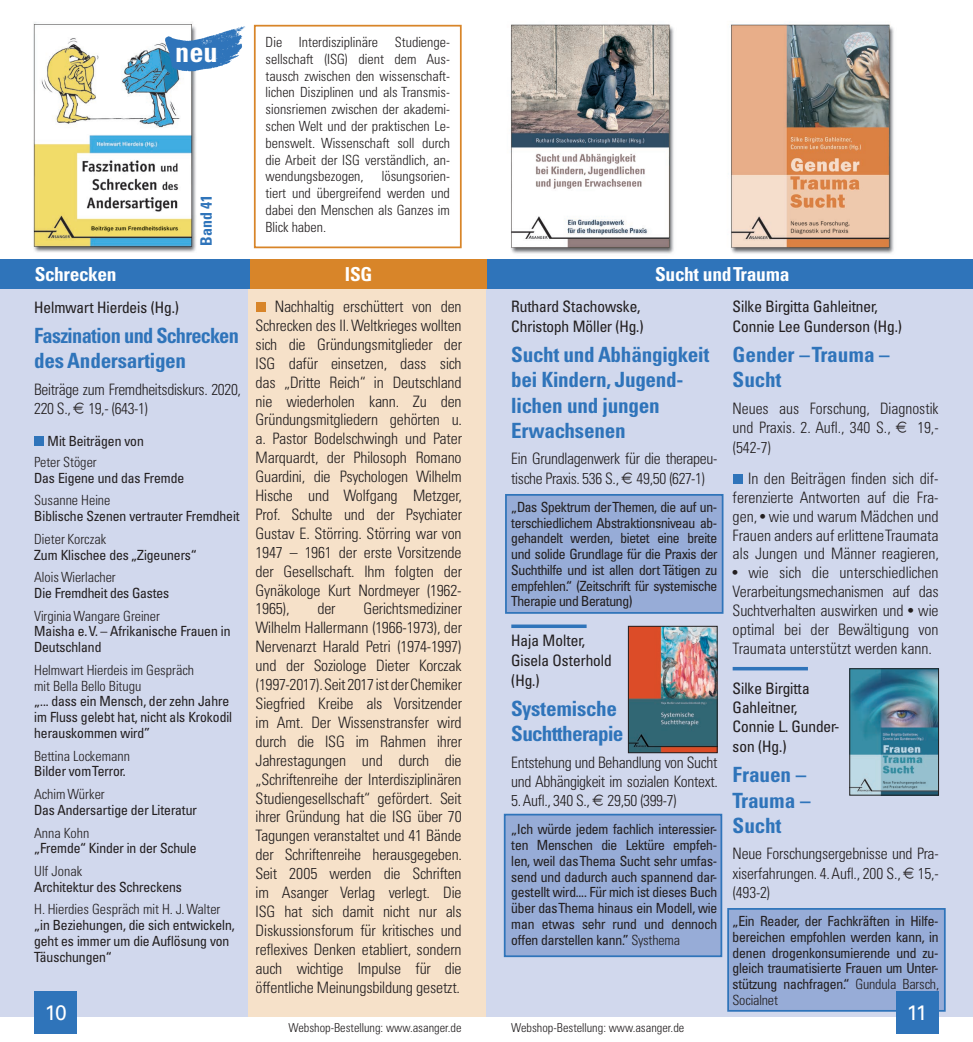
<style>
.page{position:relative;width:973px;height:1042px;background:#fff}
.page>*{position:absolute;margin:0;border:0;box-sizing:border-box;transform-origin:0 0}
.t1{font:700 condensed 28px "Univers S";color:#fff}
.t2{font:700 condensed 21px/25.2px "Univers S";letter-spacing:-.01em;color:#2f74ba}
.t3{font:700 condensed 21px/25.2px "Univers S";letter-spacing:-.03em;color:#2f74ba;scale:.96 1}
.t4{font:700 condensed 21px/25.2px "Univers S";letter-spacing:-.03em;color:#2f74ba}
.t5{font:21px "Univers S";color:#fff}
.t6{font:700 condensed 19.25px "Univers S";letter-spacing:-.01em;color:#fff}
.t7{font:300 condensed 15.75px/18.9px "Univers S";letter-spacing:-.01em;color:#231f20;text-align:justify}
.t8{font:condensed 15.75px/19.4px "Univers S";color:#231f20}
.t9{font:700 condensed 15.75px "Univers S";color:#2f74ba}
.t10{font:condensed 14px/15.8px "Univers S";letter-spacing:-.01em;color:#231f20}
.t11{font:300 condensed 14px/16.8px "Univers S";color:#231f20;text-align:justify}
.t12{font:300 condensed 12.25px "Univers S";color:#231f20}
.s1{font-family:"Euro Collection";font-weight:400;font-stretch:normal}
.s2{font-weight:300}
</style>
<div class="page">
<div style="left:0;top:277px;width:248px;height:740px;background:#d1d8ed"></div>
<div style="left:248px;top:277px;width:239px;height:740px;background:#f6e1c9"></div>
<div style="left:486px;top:277px;width:486px;height:740px;background:#d1d8ed"></div>
<div style="left:0;top:259px;width:972px;height:30px;background:#2f74ba"></div>
<div style="left:250px;top:259px;width:236px;height:30px;background:#d88529"></div>
<img style="left:510px;top:24px;width:164px;height:230px">
<img style="left:730px;top:22px;width:164px;height:232px">
<img style="left:630px;top:628px;width:85px;height:123px">
<div style="left:628px;top:626px;width:89px;height:127px;border:1px solid #231f20"></div>
<img style="left:851px;top:670px;width:85px;height:123px">
<div style="left:849px;top:668px;width:89px;height:127px;border:1px solid #231f20"></div>
<svg style="left:511px;top:624px;width:75px;height:4px"></svg>
<div style="left:505px;top:494px;width:218px;height:120px;background:#97acd7;border:2px solid #2f74ba"></div>
<div style="left:503px;top:814px;width:219px;height:143px;background:#97acd7;border:2px solid #2f74ba"></div>
<hr style="left:732px;top:667px;width:75px;height:3px;background:#2f74ba">
<div style="left:727px;top:908px;width:218px;height:103px;background:#97acd7;border:2px solid #2f74ba"></div>
<div style="left:732px;top:474px;width:10px;height:10px;background:#2f74ba"></div>
<div style="left:895px;top:991px;width:43px;height:42px;background:#2f74ba"></div>
<div style="left:35px;top:991px;width:42px;height:42px;background:#2f74ba"></div>
<div style="left:255px;top:302px;width:10px;height:10px;background:#d88529"></div>
<img style="left:33px;top:22px;width:164px;height:230px">
<img style="left:161px;top:23px;width:84px;height:59px">
<div style="left:34px;top:436px;width:10px;height:10px;background:#2f74ba"></div>
<div style="left:254px;top:25px;width:207px;height:223px;border:2px solid #d88529"></div>
<h1 class="t1" style="left:175px;top:35px;width:44px">neu</h1>
<p class="t9" style="left:197px;top:246px;width:52px;rotate:-90deg">Band 41</p>
<p class="t11" style="left:265px;top:34px;width:186px">Die Interdisziplinäre Studienge&shy;sellschaft (ISG) dient dem Aus&shy;tausch zwischen den wissenschaft&shy;lichen Disziplinen und als Transmis&shy;sionsriemen zwischen der akademi&shy;schen Welt und der praktischen Le&shy;benswelt. Wissenschaft soll durch die Arbeit der ISG verständlich, an&shy;wendungsbezogen,</p>
<p class="t11" style="left:265px;top:168px;width:186px;text-indent:116px">lösungsorien&shy;tiert und übergreifend werden und dabei den Menschen als Ganzes im Blick haben.</p>
<p class="t6" style="left:35px;top:263px;width:83px">Schrecken</p>
<p class="t8" style="left:34px;top:297px;width:146px">Helmwart Hierdeis (Hg.)</p>
<h2 class="t3" style="left:34px;top:323px;width:215px">Faszination und Schrecken des Andersartigen</h2>
<p class="t7" style="left:34px;top:380px;width:208px">Beiträge zum Fremdheitsdiskurs. 2020,<br>220 S., <span class="s1">E</span> 19,- (643-1)</p>
<p class="t10" style="left:48px;top:433px;width:98px">Mit Beiträgen von</p>
<p class="t11" style="left:34px;top:454px;width:64px">Peter Stöger</p>
<p class="t10" style="left:34px;top:470px;width:151px">Das Eigene und das Fremde</p>
<p class="t11" style="left:34px;top:492px;width:78px">Susanne Heine</p>
<p class="t10" style="left:34px;top:508px;width:207px">Biblische Szenen vertrauter Fremdheit</p>
<p class="t11" style="left:34px;top:530px;width:73px">Dieter Korczak</p>
<p class="t10" style="left:34px;top:547px;width:164px">Zum Klischee des „Zigeuners“</p>
<p class="t11" style="left:34px;top:569px;width:83px">Alois Wierlacher</p>
<p class="t10" style="left:34px;top:585px;width:136px">Die Fremdheit des Gastes</p>
<p class="t11" style="left:34px;top:607px;width:127px">Virginia Wangare Greiner</p>
<p class="t10" style="left:34px;top:624px;width:198px">Maisha e. V. – Afrikanische Frauen in<br>Deutschland</p>
<p class="t11" style="left:34px;top:662px;width:161px;line-height:15.8px">Helmwart Hierdeis im Gespräch mit Bella Bello Bitugu</p>
<p class="t10" style="left:34px;top:693px;width:199px">„... dass ein Mensch, der zehn Jahre im Fluss gelebt hat, nicht als Krokodil herauskommen wird”</p>
<p class="t11" style="left:34px;top:747px;width:97px">Bettina Lockemann</p>
<p class="t10" style="left:34px;top:763px;width:93px">Bilder vom Terror.</p>
<p class="t11" style="left:34px;top:786px;width:72px">Achim Würker</p>
<p class="t10" style="left:34px;top:802px;width:164px">Das Andersartige der Literatur</p>
<p class="t11" style="left:34px;top:824px;width:57px">Anna Kohn</p>
<p class="t10" style="left:34px;top:840px;width:164px">„Fremde“ Kinder in der Schule</p>
<p class="t11" style="left:34px;top:863px;width:49px">Ulf Jonak</p>
<p class="t10" style="left:34px;top:879px;width:149px">Architektur des Schreckens</p>
<p class="t11" style="left:34px;top:901px;width:188px">H. Hierdies Gespräch mit H. J. Walter</p>
<p class="t10" style="left:34px;top:917px;width:202px">„in Beziehungen, die sich entwickeln, geht es immer um die Auflösung von<br>Täuschungen“</p>
<p class="t6" style="left:345px;top:263px;width:29px">ISG</p>
<p class="t6" style="left:655px;top:263px;width:136px">Sucht und Trauma</p>
<p class="t8" style="left:511px;top:296px;width:134px;line-height:19.9px">Ruthard Stachowske,<br>Christoph Möller (Hg.)</p>
<h2 class="t2" style="left:511px;top:342px;width:199px">Sucht und Abhängigkeit bei Kindern, Jugend&shy;lichen und jungen<br>Erwachsenen</h2>
<p class="t7" style="left:511px;top:449px;width:207px">Ein Grundlagenwerk für die therapeu&shy;tische Praxis. 536 S., <span class="s1">E</span> 49,50 (627-1)</p>
<p class="t10" style="left:511px;top:499px;width:208px">„Das Spektrum der Themen, die auf un&shy;terschiedlichem Abstraktionsniveau ab&shy;gehandelt werden, bietet eine breite und solide Grundlage für die Praxis der Suchthilfe und ist allen dort Tätigen zu empfehlen.“ (Zeitschrift für systemische Therapie und Beratung)</p>
<p class="t8" style="left:511px;top:631px;width:102px">Haja Molter,<br>Gisela Osterhold (Hg.)</p>
<h2 class="t4" style="left:511px;top:695px;width:113px">Systemische<br>Suchttherapie</h2>
<p class="t7" style="left:511px;top:752px;width:208px">Entstehung und Behandlung von Sucht und Abhängigkeit im sozialen Kontext.</p>
<p class="t7" style="left:511px;top:791px;width:167px">5. Aufl., 340 S., <span class="s1">E</span> 29,50 (399-7)</p>
<p class="t10" style="left:511px;top:821px;width:207px;text-align:justify">„Ich würde jedem fachlich interessier&shy;ten Menschen die Lektüre empfeh&shy;len, weil das Thema Sucht sehr umfas&shy;send und dadurch auch spannend dar&shy;gestellt wird.... Für mich ist dieses Buch über das Thema hinaus ein Modell, wie man etwas sehr rund und dennoch offen darstellen kann.” <span class="s2">Systhema</span></p>
<p class="t8" style="left:732px;top:296px;width:171px;line-height:19.9px">Silke Birgitta Gahleitner,<br>Connie Lee Gunderson (Hg.)</p>
<h2 class="t2" style="left:732px;top:342px;width:159px">Gender – Trauma –<br>Sucht</h2>
<p class="t7" style="left:732px;top:399px;width:207px">Neues aus Forschung, Diagnostik und Praxis. 2. Aufl., 340 S., <span class="s1">E</span> 19,- (542-7)</p>
<p class="t7" style="left:732px;top:469px;width:208px;text-indent:15px">In den Beiträgen finden sich dif&shy;ferenzierte Antworten auf die Fra&shy;gen, • wie und warum Mädchen und Frauen anders auf erlittene Traumata als Jungen und Männer reagieren,</p>
<p class="t7" style="left:732px;top:563px;width:207px">• wie sich die unterschiedlichen Verarbeitungsmechanismen auf das Suchtverhalten auswirken und • wie optimal bei der Bewältigung von Traumata unterstützt werden kann.</p>
<p class="t8" style="left:732px;top:678px;width:108px">Silke Birgitta<br>Gahleitner,<br>Connie L. Gunder&shy;son (Hg.)</p>
<h2 class="t2" style="left:732px;top:762px;width:79px">Frauen –<br>Trauma –<br>Sucht</h2>
<p class="t7" style="left:732px;top:844px;width:207px">Neue Forschungsergebnisse und Pra&shy;xiserfahrungen. 4. Aufl., 200 S., <span class="s1">E</span> 15,- (493-2)</p>
<p class="t10" style="left:732px;top:913px;width:208px">„Ein Reader, der Fachkräften in Hilfe&shy;bereichen empfohlen werden kann, in denen drogenkonsumierende und zu&shy;gleich traumatisierte Frauen um Unter&shy;stützung nachfragen.“ <span class="s2">Gundula Barsch, Socialnet</span></p>
<p class="t7" style="left:255px;top:297px;width:208px;text-indent:19px">Nachhaltig erschüttert von den Schrecken des II. Weltkrieges wollten sich die Gründungsmitglieder der ISG dafür einsetzen, dass sich das „Dritte Reich“ in Deutschland nie wiederholen kann. Zu den Gründungsmitgliedern gehörten u. a. Pastor Bodelschwingh und Pater Marquardt, der Philosoph Romano Guardini, die Psychologen Wilhelm Hische und Wolfgang Metzger, Prof. Schulte und der Psychiater Gustav E. Störring. Störring war von 1947 – 1961 der erste Vorsitzende der Gesellschaft. Ihm folgten der Gynäkologe Kurt Nordmeyer (1962- 1965),</p>
<p class="t7" style="left:255px;top:599px;width:208px;text-indent:108px">Gerichtsmediziner Wilhelm Hallermann (1966-1973), der Nervenarzt Harald Petri (1974-1997) und der Soziologe Dieter Korczak (1997-2017). Seit 2017 ist der Chemiker Siegfried Kreibe als Vorsitzender im Amt. Der Wissenstransfer wird durch die ISG im Rahmen ihrer Jahrestagungen und durch die „Schriftenreihe der Interdisziplinären Studiengesellschaft“ gefördert. Seit ihrer Gründung hat die ISG über 70<br>Tagungen veranstaltet und 41 Bände der Schriftenreihe herausgegeben.<br>Seit 2005 werden die Schriften im Asanger Verlag verlegt. Die ISG hat sich damit nicht nur als Diskussionsforum für kritisches und reflexives Denken etabliert, sondern auch wichtige Impulse für die öffentliche Meinungsbildung gesetzt.</p>
<p class="t7" style="left:317px;top:599px;width:20px">der</p>
<h2 class="t5" style="left:45px;top:1000px;width:24px">10</h2>
<h2 class="t5" style="left:906px;top:1000px;width:22px">11</h2>
<p class="t12" style="left:288px;top:1020px;width:174px">Webshop-Bestellung: www.asanger.de</p>
<p class="t12" style="left:511px;top:1020px;width:174px">Webshop-Bestellung: www.asanger.de</p>
</div>
